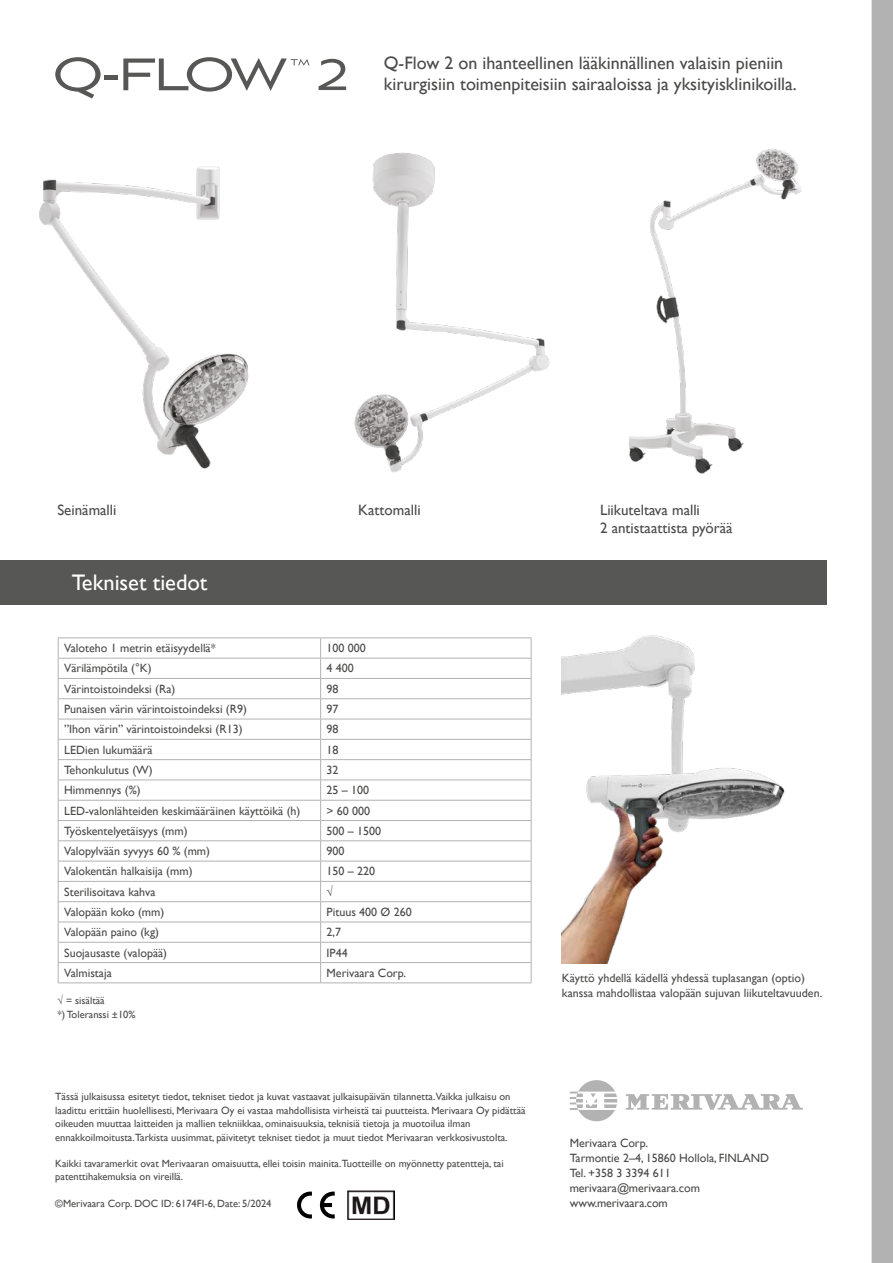
<style>
.page{position:relative;width:893px;height:1263px;background:#fff}
.page>*{position:absolute;margin:0;border:0;box-sizing:border-box;transform-origin:0 0}
.t1{font:22.5px "Gill Sans";color:#fff}
.t2{font:18px/21px "Gill Sans";color:#4a4a49}
.t3{font:15px/18px "Gill Sans";color:#4a4a49}
.t4{font:12px/15px "Gill Sans";color:#4a4a49}
.t5{font:10.5px/13.5px "Gill Sans";color:#4a4a49}
</style>
<div class="page">
<svg style="left:319px;top:59px;width:27px;height:31px"></svg>
<hr style="left:104px;top:76px;width:13px;height:4px;background:#575756">
<svg style="left:123px;top:57px;width:186px;height:35px"></svg>
<svg style="left:55px;top:57px;width:46px;height:42px"></svg>
<img style="left:354px;top:152px;width:196px;height:321px">
<img style="left:628px;top:149px;width:174px;height:325px">
<img style="left:39px;top:166px;width:210px;height:303px">
<div style="left:872px;top:0;width:21px;height:1263px;background:#b3b2b2"></div>
<svg style="left:626px;top:1094px;width:177px;height:16px"></svg>
<svg style="left:570px;top:1080px;width:47px;height:41px"></svg>
<img style="left:562px;top:635px;width:223px;height:328px">
<hr style="left:58px;top:637px;width:263px;height:1px;background:#b3b2b2">
<hr style="left:321px;top:637px;width:210px;height:1px;background:#b3b2b2">
<hr style="left:58px;top:658px;width:263px;height:1px;background:#b3b2b2">
<hr style="left:321px;top:658px;width:210px;height:1px;background:#b3b2b2">
<svg style="left:58px;top:638px;width:1px;height:344px"></svg>
<hr style="left:58px;top:678px;width:263px;height:1px;background:#b3b2b2">
<hr style="left:58px;top:698px;width:263px;height:1px;background:#b3b2b2">
<hr style="left:58px;top:719px;width:263px;height:1px;background:#b3b2b2">
<hr style="left:58px;top:739px;width:263px;height:1px;background:#b3b2b2">
<hr style="left:58px;top:759px;width:263px;height:1px;background:#b3b2b2">
<hr style="left:58px;top:779px;width:263px;height:1px;background:#b3b2b2">
<hr style="left:58px;top:800px;width:263px;height:1px;background:#b3b2b2">
<hr style="left:58px;top:820px;width:263px;height:1px;background:#b3b2b2">
<hr style="left:58px;top:840px;width:263px;height:1px;background:#b3b2b2">
<hr style="left:58px;top:861px;width:263px;height:1px;background:#b3b2b2">
<hr style="left:58px;top:881px;width:263px;height:1px;background:#b3b2b2">
<hr style="left:58px;top:901px;width:263px;height:1px;background:#b3b2b2">
<hr style="left:58px;top:921px;width:263px;height:1px;background:#b3b2b2">
<hr style="left:58px;top:942px;width:263px;height:1px;background:#b3b2b2">
<hr style="left:58px;top:962px;width:263px;height:1px;background:#b3b2b2">
<hr style="left:58px;top:982px;width:263px;height:1px;background:#b3b2b2">
<svg style="left:320px;top:638px;width:1px;height:344px"></svg>
<hr style="left:321px;top:678px;width:210px;height:1px;background:#b3b2b2">
<hr style="left:321px;top:698px;width:210px;height:1px;background:#b3b2b2">
<hr style="left:321px;top:719px;width:210px;height:1px;background:#b3b2b2">
<hr style="left:321px;top:739px;width:210px;height:1px;background:#b3b2b2">
<svg style="left:531px;top:638px;width:1px;height:344px"></svg>
<hr style="left:321px;top:759px;width:210px;height:1px;background:#b3b2b2">
<hr style="left:321px;top:779px;width:210px;height:1px;background:#b3b2b2">
<hr style="left:321px;top:800px;width:210px;height:1px;background:#b3b2b2">
<hr style="left:321px;top:820px;width:210px;height:1px;background:#b3b2b2">
<hr style="left:321px;top:840px;width:210px;height:1px;background:#b3b2b2">
<hr style="left:321px;top:861px;width:210px;height:1px;background:#b3b2b2">
<hr style="left:321px;top:881px;width:210px;height:1px;background:#b3b2b2">
<hr style="left:321px;top:901px;width:210px;height:1px;background:#b3b2b2">
<hr style="left:321px;top:921px;width:210px;height:1px;background:#b3b2b2">
<hr style="left:321px;top:942px;width:210px;height:1px;background:#b3b2b2">
<hr style="left:321px;top:962px;width:210px;height:1px;background:#b3b2b2">
<hr style="left:321px;top:982px;width:210px;height:1px;background:#b3b2b2">
<div style="left:0;top:560px;width:827px;height:45px;background:#575756"></div>
<img style="left:347px;top:1191px;width:48px;height:28px">
<svg style="left:320px;top:1191px;width:15px;height:27px"></svg>
<svg style="left:297px;top:1191px;width:15px;height:27px"></svg>
<h2 class="t2" style="left:384px;top:53px;width:415px">Q-Flow 2 on ihanteellinen lääkinnällinen valaisin pieniin kirurgisiin toimenpiteisiin sairaaloissa ja yksityisklinikoilla.</h2>
<p class="t3" style="left:57px;top:501px;width:61px">Seinämalli</p>
<p class="t3" style="left:358px;top:501px;width:64px">Kattomalli</p>
<p class="t3" style="left:600px;top:501px;width:134px">Liikuteltava malli<br>2 antistaattista pyörää</p>
<h1 class="t1" style="left:72px;top:569px;width:137px">Tekniset tiedot</h1>
<p class="t4" style="left:64px;top:641px;width:153px">Valoteho 1 metrin etäisyydellä*</p>
<p class="t4" style="left:327px;top:641px;width:41px">100 000</p>
<p class="t4" style="left:64px;top:661px;width:89px">Värilämpötila (°K)</p>
<p class="t4" style="left:327px;top:661px;width:29px">4 400</p>
<p class="t4" style="left:64px;top:681px;width:113px">Värintoistoindeksi (Ra)</p>
<p class="t4" style="left:327px;top:681px;width:13px">98</p>
<p class="t4" style="left:64px;top:702px;width:184px">Punaisen värin värintoistoindeksi (R9)</p>
<p class="t4" style="left:327px;top:702px;width:13px">97</p>
<p class="t4" style="left:64px;top:722px;width:180px">”Ihon värin” värintoistoindeksi (R13)</p>
<p class="t4" style="left:327px;top:722px;width:13px">98</p>
<p class="t4" style="left:64px;top:742px;width:90px">LEDien lukumäärä</p>
<p class="t4" style="left:327px;top:742px;width:13px">18</p>
<p class="t4" style="left:64px;top:763px;width:90px">Tehonkulutus (W)</p>
<p class="t4" style="left:327px;top:763px;width:13px">32</p>
<p class="t4" style="left:64px;top:783px;width:78px">Himmennys (%)</p>
<p class="t4" style="left:327px;top:783px;width:44px">25 – 100</p>
<p class="t4" style="left:64px;top:803px;width:238px">LED-valonlähteiden keskimääräinen käyttöikä (h)</p>
<p class="t4" style="left:327px;top:803px;width:45px">&gt; 60 000</p>
<p class="t4" style="left:64px;top:823px;width:125px">Työskentelyetäisyys (mm)</p>
<p class="t4" style="left:327px;top:823px;width:56px">500 – 1500</p>
<p class="t4" style="left:64px;top:844px;width:147px">Valopylvään syvyys 60 % (mm)</p>
<p class="t4" style="left:327px;top:844px;width:19px">900</p>
<p class="t4" style="left:64px;top:864px;width:130px">Valokentän halkaisija (mm)</p>
<p class="t4" style="left:327px;top:864px;width:50px">150 – 220</p>
<p class="t4" style="left:64px;top:884px;width:93px">Sterilisoitava kahva</p>
<p class="t4" style="left:327px;top:884px;width:8px">√</p>
<p class="t4" style="left:64px;top:905px;width:102px">Valopään koko (mm)</p>
<p class="t4" style="left:327px;top:905px;width:87px">Pituus 400 Ø 260</p>
<p class="t4" style="left:64px;top:925px;width:96px">Valopään paino (kg)</p>
<p class="t4" style="left:327px;top:925px;width:16px">2,7</p>
<p class="t4" style="left:64px;top:945px;width:104px">Suojausaste (valopää)</p>
<p class="t4" style="left:327px;top:945px;width:23px">IP44</p>
<p class="t4" style="left:64px;top:965px;width:49px">Valmistaja</p>
<p class="t4" style="left:327px;top:965px;width:81px">Merivaara Corp.</p>
<p class="t5" style="left:57px;top:994px;width:80px">√ = sisältää<br>*) Toleranssi ±10%</p>
<p class="t5" style="left:55px;top:1090px;width:472px">Tässä julkaisussa esitetyt tiedot, tekniset tiedot ja kuvat vastaavat julkaisupäivän tilannetta.Vaikka julkaisu on laadittu erittäin huolellisesti, Merivaara Oy ei vastaa mahdollisista virheistä tai puutteista. Merivaara Oy pidättää oikeuden muuttaa laitteiden ja mallien tekniikkaa, ominaisuuksia, teknisiä tietoja ja muotoilua ilman ennakkoilmoitusta.Tarkista uusimmat, päivitetyt tekniset tiedot ja muut tiedot Merivaaran verkkosivustolta.</p>
<p class="t5" style="left:55px;top:1157px;width:450px">Kaikki tavaramerkit ovat Merivaaran omaisuutta, ellei toisin mainita.Tuotteille on myönnetty patentteja, tai patenttihakemuksia on vireillä.</p>
<p class="t5" style="left:55px;top:1196px;width:218px">©Merivaara Corp. DOC ID: 6174FI-6, Date: 5/2024</p>
<p class="t4" style="left:562px;top:970px;width:262px">Käyttö yhdellä kädellä yhdessä tuplasangan (optio) kanssa mahdollistaa valopään sujuvan liikuteltavuuden.</p>
<p class="t4" style="left:570px;top:1136px;width:201px">Merivaara Corp.<br>Tarmontie 2–4, 15860 Hollola, FINLAND<br>Tel. +358 3 3394 611 merivaara@merivaara.com www.merivaara.com</p>
</div>
